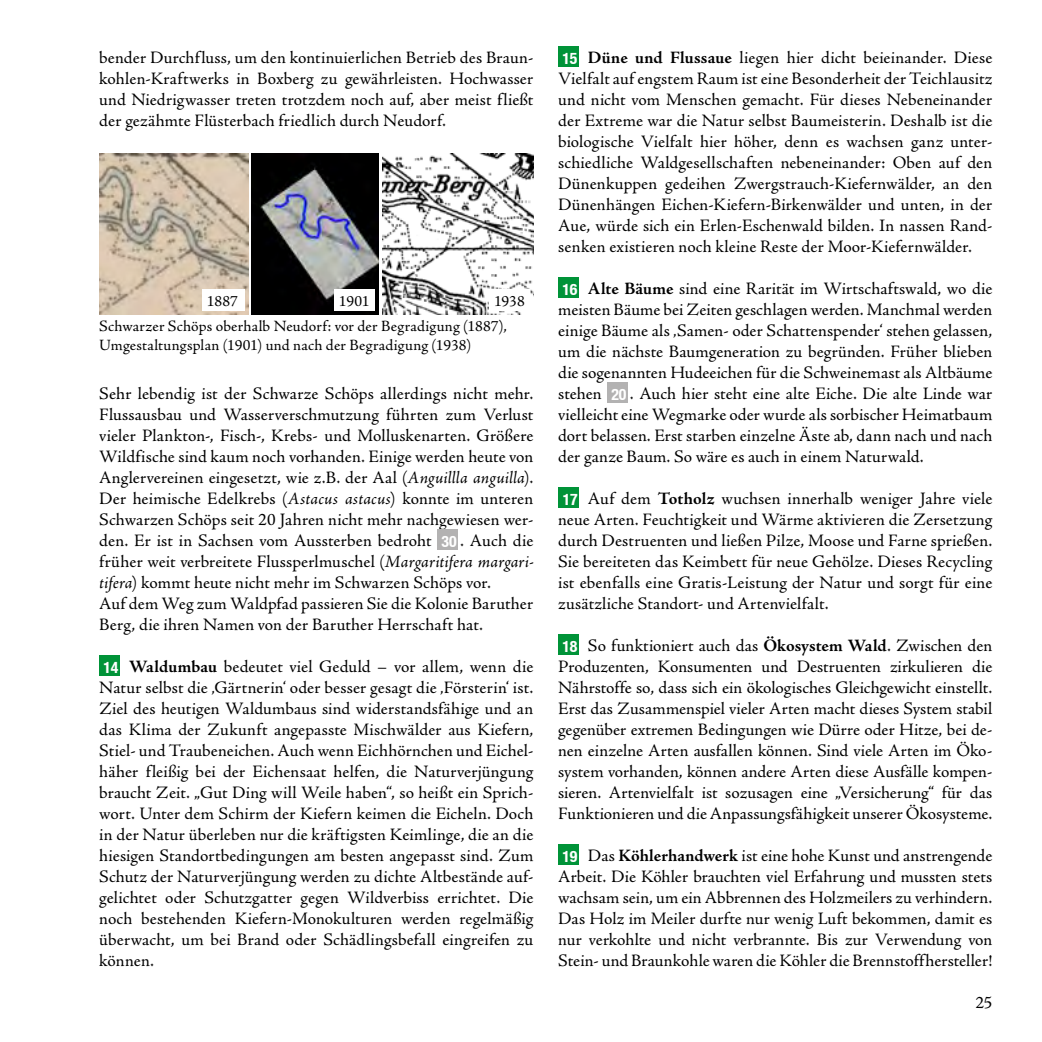
<style>
.page{position:relative;width:1042px;height:1042px;background:#fff}
.page>*{position:absolute;margin:0;border:0;box-sizing:border-box;transform-origin:0 0}
.Text{font:17.5px/21px "Adobe Jenson Pro";letter-spacing:.01em;color:#000;text-align:justify}
.Bildunterschrift{font:15.75px/18.9px "Adobe Jenson Pro";letter-spacing:.01em;color:#000}
.NR_weiß{font:700 condensed 15.75px "Helvetica Neue LT";letter-spacing:-.015em;color:#fff}
.s1{font-style:italic}
.s2{font-weight:700}
</style>
<div class="page">
<div style="left:437px;top:529px;width:21px;height:21px;background:#b3b2b2"></div>
<div style="left:99px;top:655px;width:21px;height:21px;background:#009338"></div>
<div style="left:558px;top:46px;width:21px;height:21px;background:#009338"></div>
<div style="left:558px;top:277px;width:21px;height:21px;background:#009338"></div>
<div style="left:607px;top:382px;width:21px;height:21px;background:#b3b2b2"></div>
<div style="left:558px;top:487px;width:21px;height:21px;background:#009338"></div>
<div style="left:558px;top:634px;width:21px;height:21px;background:#009338"></div>
<div style="left:558px;top:844px;width:21px;height:21px;background:#009338"></div>
<img style="left:99px;top:153px;width:149px;height:162px">
<img style="left:252px;top:153px;width:127px;height:162px">
<img style="left:382px;top:153px;width:151px;height:162px">
<div style="left:202px;top:290px;width:42px;height:21px;background:#fff"></div>
<div style="left:334px;top:290px;width:41px;height:21px;background:#fff"></div>
<div style="left:489px;top:290px;width:41px;height:21px;background:#fff"></div>
<p class="Text" style="left:99px;top:47px;width:436px">bender Durchfluss, um den kontinuierlichen Betrieb des Braun&shy;kohlen-Kraftwerks in Boxberg zu gewährleisten. Hochwasser und Niedrigwasser treten trotzdem noch auf, aber meist fließt der gezähmte Flüsterbach friedlich durch Neudorf.</p>
<p class="Bildunterschrift" style="left:207px;top:292px;width:33px">1887</p>
<p class="Bildunterschrift" style="left:339px;top:292px;width:32px">1901</p>
<p class="Bildunterschrift" style="left:494px;top:292px;width:32px">1938</p>
<p class="Bildunterschrift" style="left:99px;top:317px;width:409px">Schwarzer Schöps oberhalb Neudorf: vor der Begradigung (1887),<br>Umgestaltungsplan (1901) und nach der Begradigung (1938)</p>
<p class="Text" style="left:99px;top:383px;width:436px">Sehr lebendig ist der Schwarze Schöps allerdings nicht mehr.<br>Flussausbau und Wasserverschmutzung führten zum Verlust vieler Plankton-, Fisch-, Krebs- und Molluskenarten. Größere Wildfische sind kaum noch vorhanden. Einige werden heute von Anglervereinen eingesetzt, wie z.B. der Aal (<span class="s1">Anguillla anguilla</span>).<br>Der heimische Edelkrebs (<span class="s1">Astacus astacus</span>) konnte im unteren Schwarzen Schöps seit 20 Jahren nicht mehr nachgewiesen wer&shy;den. Er ist in Sachsen vom Aussterben bedroht</p>
<p class="Text" style="left:99px;top:530px;width:436px;text-indent:361px">. Auch die früher weit verbreitete Flussperlmuschel (<span class="s1">Margaritifera margari&shy;tifera</span>) kommt heute nicht mehr im Schwarzen Schöps vor.</p>
<p class="Text" style="left:99px;top:593px;width:436px">Auf dem Weg zum Waldpfad passieren Sie die Kolonie Baruther<br>Berg, die ihren Namen von der Baruther Herrschaft hat.</p>
<p class="NR_weiß" style="left:104px;top:658px;width:16px">14</p>
<p class="NR_weiß" style="left:442px;top:532px;width:16px">30</p>
<p class="Text" style="left:99px;top:656px;width:436px;text-indent:30px"><span class="s2">Waldumbau</span> bedeutet viel Geduld – vor allem, wenn die Natur selbst die ‚Gärtnerin‘ oder besser gesagt die ‚Försterin‘ ist.<br>Ziel des heutigen Waldumbaus sind widerstandsfähige und an das Klima der Zukunft angepasste Mischwälder aus Kiefern, Stiel- und Traubeneichen. Auch wenn Eichhörnchen und Eichel&shy;häher fleißig bei der Eichensaat helfen, die Naturverjüngung braucht Zeit. „Gut Ding will Weile haben“, so heißt ein Sprich&shy;wort. Unter dem Schirm der Kiefern keimen die Eicheln. Doch in der Natur überleben nur die kräftigsten Keimlinge, die an die hiesigen Standortbedingungen am besten angepasst sind. Zum Schutz der Naturverjüngung werden zu dichte Altbestände auf&shy;gelichtet oder Schutzgatter gegen Wildverbiss errichtet. Die noch bestehenden Kiefern-Monokulturen werden regelmäßig überwacht, um bei Brand oder Schädlingsbefall eingreifen zu können.</p>
<p class="Text" style="left:558px;top:47px;width:436px;text-indent:30px"><span class="s2">Düne und Flussaue</span> liegen hier dicht beieinander. Diese Vielfalt auf engstem Raum ist eine Besonderheit der Teichlausitz und nicht vom Menschen gemacht. Für dieses Nebeneinander der Extreme war die Natur selbst Baumeisterin. Deshalb ist die biologische Vielfalt hier höher, denn es wachsen ganz unter&shy;schiedliche Waldgesellschaften nebeneinander: Oben auf den Dünenkuppen gedeihen Zwergstrauch-Kiefernwälder, an den Dünenhängen Eichen-Kiefern-Birkenwälder und unten, in der Aue, würde sich ein Erlen-Eschenwald bilden. In nassen Rand&shy;senken existieren noch kleine Reste der Moor-Kiefernwälder.</p>
<p class="NR_weiß" style="left:562px;top:280px;width:16px">16</p>
<p class="NR_weiß" style="left:562px;top:49px;width:16px">15</p>
<p class="Text" style="left:558px;top:278px;width:436px;text-indent:30px"><span class="s2">Alte Bäume</span> sind eine Rarität im Wirtschaftswald, wo die meisten Bäume bei Zeiten geschlagen werden. Manchmal werden einige Bäume als ‚Samen- oder Schattenspender‘ stehen gelassen, um die nächste Baumgeneration zu begründen. Früher blieben die sogenannten Hudeeichen für die Schweinemast als Altbäume stehen</p>
<p class="Text" style="left:558px;top:383px;width:436px;text-indent:72px">. Auch hier steht eine alte Eiche. Die alte Linde war vielleicht eine Wegmarke oder wurde als sorbischer Heimatbaum dort belassen. Erst starben einzelne Äste ab, dann nach und nach der ganze Baum. So wäre es auch in einem Naturwald.</p>
<p class="NR_weiß" style="left:563px;top:490px;width:16px">17</p>
<p class="NR_weiß" style="left:611px;top:385px;width:16px">20</p>
<p class="Text" style="left:558px;top:488px;width:436px;text-indent:30px">Auf dem <span class="s2">Totholz</span> wuchsen innerhalb weniger Jahre viele neue Arten. Feuchtigkeit und Wärme aktivieren die Zersetzung durch Destruenten und ließen Pilze, Moose und Farne sprießen.<br>Sie bereiteten das Keimbett für neue Gehölze. Dieses Recycling ist ebenfalls eine Gratis-Leistung der Natur und sorgt für eine zusätzliche Standort- und Artenvielfalt.</p>
<p class="NR_weiß" style="left:562px;top:637px;width:16px">18</p>
<p class="Text" style="left:558px;top:635px;width:436px;text-indent:30px">So funktioniert auch das <span class="s2">Ökosystem Wald</span>. Zwischen den Produzenten, Konsumenten und Destruenten zirkulieren die Nährstoffe so, dass sich ein ökologisches Gleichgewicht einstellt.<br>Erst das Zusammenspiel vieler Arten macht dieses System stabil gegenüber extremen Bedingungen wie Dürre oder Hitze, bei de&shy;nen einzelne Arten ausfallen können. Sind viele Arten im Öko&shy;system vorhanden, können andere Arten diese Ausfälle kompen&shy;sieren. Artenvielfalt ist sozusagen eine „Versicherung“ für das Funktionieren und die Anpassungsfähigkeit unserer Ökosysteme.</p>
<p class="NR_weiß" style="left:562px;top:847px;width:16px">19</p>
<p class="Text" style="left:558px;top:845px;width:436px;text-indent:30px">Das <span class="s2">Köhlerhandwerk</span> ist eine hohe Kunst und anstrengende Arbeit. Die Köhler brauchten viel Erfahrung und mussten stets wachsam sein, um ein Abbrennen des Holzmeilers zu verhindern.<br>Das Holz im Meiler durfte nur wenig Luft bekommen, damit es nur verkohlte und nicht verbrannte. Bis zur Verwendung von Stein- und Braunkohle waren die Köhler die Brennstoffhersteller!</p>
<p class="Text" style="left:975px;top:992px;width:19px">25</p>
</div>
